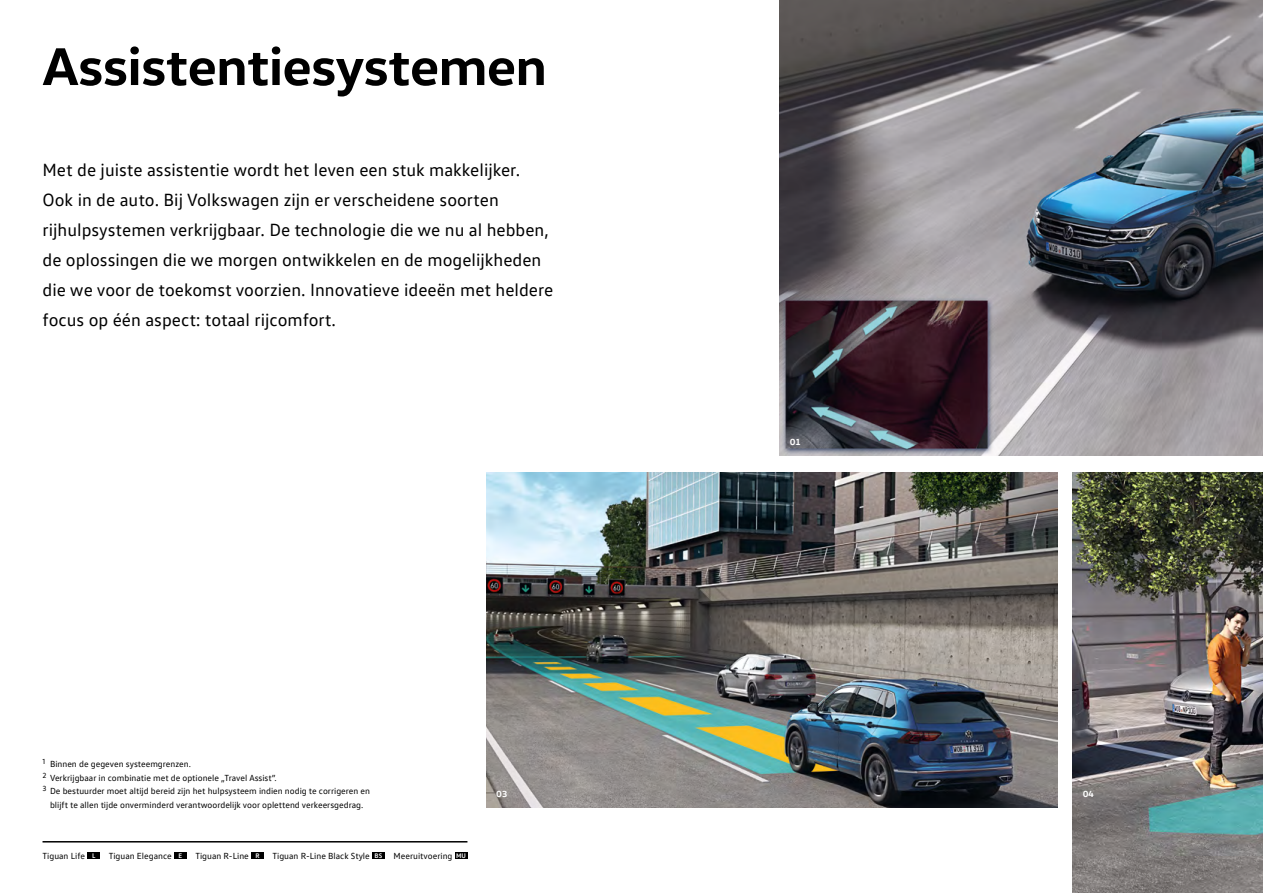
<style>
.page{position:relative;width:1263px;height:893px;background:#fff}
.page>*{position:absolute;margin:0;border:0;box-sizing:border-box;transform-origin:0 0}
.t1{font:700 54px "VW Head";letter-spacing:-.01em;color:#000}
.t2{font:18px/30px "VW Text";color:#000}
.t3{font:9px "VW Text";color:#000}
.t4{font:700 9px "VW Head";color:#fff}
.s1{font-weight:700;font-size:6.75px;color:#fff}
</style>
<div class="page">
<img style="left:780px;top:0;width:483px;height:455px">
<img style="left:1073px;top:472px;width:190px;height:421px">
<img style="left:486px;top:472px;width:571px;height:336px">
<hr style="left:43px;top:841px;width:424px;height:1px;background:#000">
<div style="left:87px;top:852px;width:13px;height:7px;background:#000"></div>
<div style="left:174px;top:852px;width:13px;height:7px;background:#000"></div>
<div style="left:251px;top:852px;width:13px;height:7px;background:#000"></div>
<div style="left:372px;top:852px;width:13px;height:7px;background:#000"></div>
<div style="left:455px;top:852px;width:12px;height:7px;background:#000"></div>
<h1 class="t1" style="left:43px;top:31px;width:506px">Assistentiesystemen</h1>
<p class="t2" style="left:43px;top:155px;width:512px">Met de juiste assistentie wordt het leven een stuk makkelijker.<br>Ook in de auto. Bij Volkswagen zijn er verscheidene soorten rijhulpsystemen verkrijgbaar. De technologie die we nu al hebben, de oplossingen die we morgen ontwikkelen en de mogelijkheden die we voor de toekomst voorzien. Innovatieve ideeën met heldere focus op één aspect: totaal rijcomfort.</p>
<p class="t4" style="left:790px;top:436px;width:13px">01</p>
<p class="t3" style="left:43px;top:759px;width:150px"><sup>1</sup> Binnen de gegeven systeemgrenzen.</p>
<p class="t3" style="left:43px;top:772px;width:236px"><sup>2</sup> Verkrijgbaar in combinatie met de optionele „Travel Assist”.</p>
<p class="t3" style="left:43px;top:786px;width:329px"><sup>3</sup> De bestuurder moet altijd bereid zijn het hulpsysteem indien nodig te corrigeren en</p>
<p class="t3" style="left:50px;top:799px;width:315px">blijft te allen tijde onverminderd verantwoordelijk voor oplettend verkeersgedrag.</p>
<p class="t3" style="left:43px;top:850px;width:54px">Tiguan Life <span class="s1">L</span></p>
<p class="t3" style="left:109px;top:850px;width:75px">Tiguan Elegance <span class="s1">E</span></p>
<p class="t3" style="left:195px;top:850px;width:66px">Tiguan R-Line <span class="s1">R</span></p>
<p class="t3" style="left:272px;top:850px;width:111px">Tiguan R-Line Black Style <span class="s1">BS</span></p>
<p class="t3" style="left:394px;top:850px;width:74px">Meeruitvoering <span class="s1">MU</span></p>
<p class="t4" style="left:496px;top:788px;width:13px">03</p>
<p class="t4" style="left:1083px;top:788px;width:13px">04</p>
</div>
